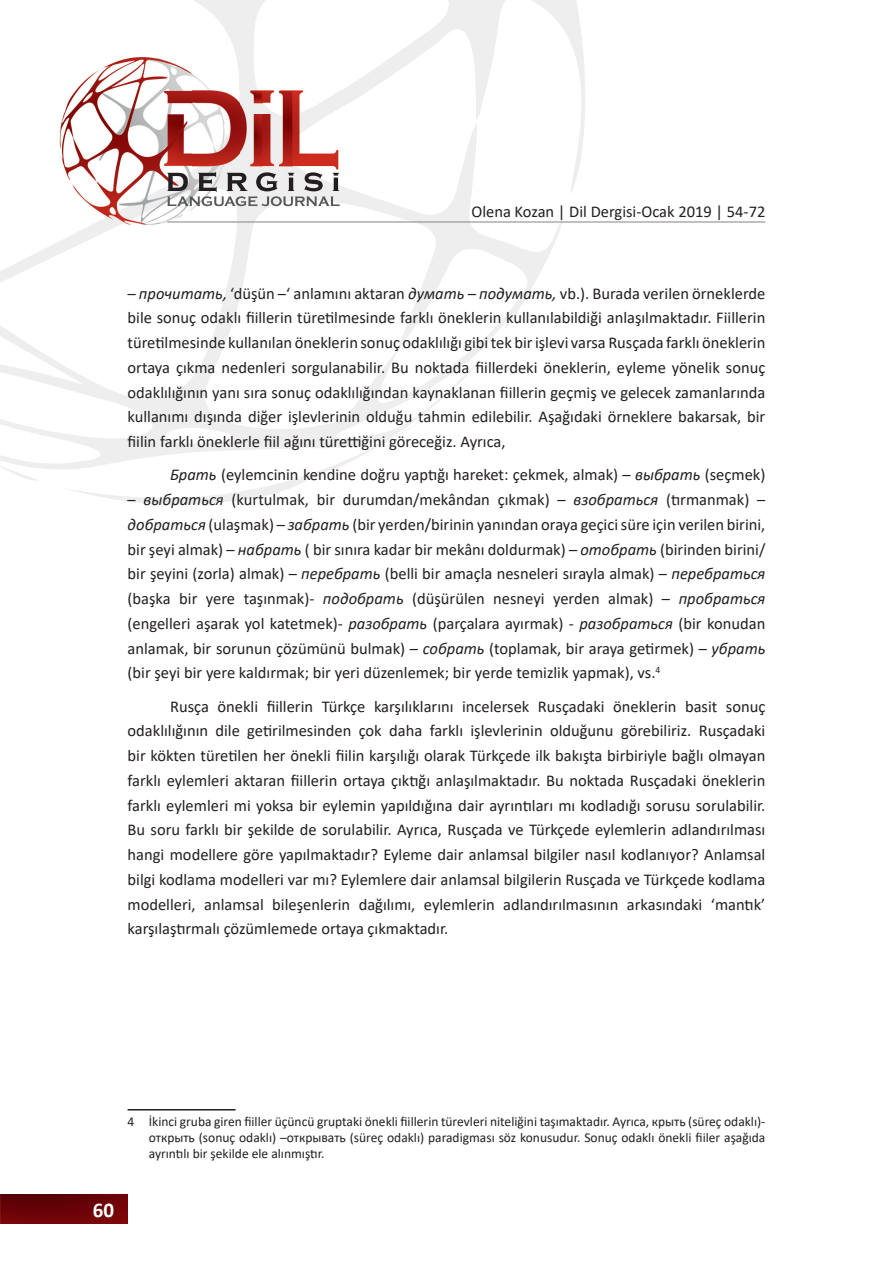
<style>
.page{position:relative;width:893px;height:1263px;background:#fff}
.page>*{position:absolute;margin:0;border:0;box-sizing:border-box;transform-origin:0 0}
.t1{font:700 21px "Calibri";color:#fff}
.t2{font:16.5px/24.8px "Calibri";color:#231f20;text-align:justify}
.t3{font:13.5px/16.2px "Calibri";color:#231f20;text-align:justify}
.s1{font-style:italic}
</style>
<div class="page">
<svg style="left:0;top:0;width:585px;height:504px"></svg>
<img style="left:192px;top:58px;width:35px;height:167px">
<img style="left:192px;top:91px;width:146px;height:79px">
<img style="left:279px;top:91px;width:13px;height:75px">
<img style="left:250px;top:114px;width:12px;height:52px">
<svg style="left:250px;top:91px;width:12px;height:13px"></svg>
<img style="left:192px;top:91px;width:47px;height:75px">
<img style="left:60px;top:57px;width:132px;height:168px">
<svg style="left:167px;top:172px;width:173px;height:34px;background:#b3b2b3"></svg>
<hr style="left:167px;top:222px;width:598px;height:1px;background:#808285">
<img style="left:0;top:1194px;width:128px;height:30px">
<hr style="left:128px;top:1109px;width:108px;height:1px;background:#231f20">
<p class="t2" style="left:471px;top:199px;width:295px">Olena Kozan | Dil Dergisi-Ocak 2019 | 54-72</p>
<p class="t2" style="left:128px;top:280px;width:639px"><span class="s1">– прочитать,</span> ‘düşün –‘ anlamını aktaran <span class="s1">думать – подумать,</span> vb.). Burada verilen örneklerde bile sonuç odaklı fiillerin türetilmesinde farklı öneklerin kullanılabildiği anlaşılmaktadır. Fiillerin türetilmesinde kullanılan öneklerin sonuç odaklılığı gibi tek bir işlevi varsa Rusçada farklı öneklerin ortaya çıkma nedenleri sorgulanabilir. Bu noktada fiillerdeki öneklerin, eyleme yönelik sonuç odaklılığının yanı sıra sonuç odaklılığından kaynaklanan fiillerin geçmiş ve gelecek zamanlarında kullanımı dışında diğer işlevlerinin olduğu tahmin edilebilir. Aşağıdaki örneklere bakarsak, bir fiilin farklı öneklerle fiil ağını türettiğini göreceğiz. Ayrıca,</p>
<p class="t2" style="left:170px;top:462px;width:597px"><span class="s1">Брать</span> (eylemcinin kendine doğru yaptığı hareket: çekmek, almak) – <span class="s1">выбрать</span> (seçmek)</p>
<p class="t2" style="left:128px;top:487px;width:639px">– <span class="s1">выбраться</span> (kurtulmak, bir durumdan/mekândan çıkmak) – <span class="s1">взобраться</span> (tırmanmak) – <span class="s1">добраться</span> (ulaşmak) – <span class="s1">забрать</span> (bir yerden/birinin yanından oraya geçici süre için verilen birini, bir şeyi almak) – <span class="s1">набрать</span> ( bir sınıra kadar bir mekânı doldurmak) – <span class="s1">отобрать</span> (birinden birini/ bir şeyini (zorla) almak) – <span class="s1">перебрать</span> (belli bir amaçla nesneleri sırayla almak) – <span class="s1">перебраться </span>(başka bir yere taşınmak)- <span class="s1">подобрать</span> (düşürülen nesneyi yerden almak) – <span class="s1">пробраться </span>(engelleri aşarak yol katetmek)- <span class="s1">разобрать</span> (parçalara ayırmak) - <span class="s1">разобраться</span> (bir konudan anlamak, bir sorunun çözümünü bulmak) – <span class="s1">собрать</span> (toplamak, bir araya getirmek) – <span class="s1">убрать </span>(bir şeyi bir yere kaldırmak; bir yeri düzenlemek; bir yerde temizlik yapmak), vs.<sup>4</sup></p>
<p class="t2" style="left:128px;top:693px;width:639px;text-indent:43px">Rusça önekli fiillerin Türkçe karşılıklarını incelersek Rusçadaki öneklerin basit sonuç odaklılığının dile getirilmesinden çok daha farklı işlevlerinin olduğunu görebiliriz. Rusçadaki bir kökten türetilen her önekli fiilin karşılığı olarak Türkçede ilk bakışta birbiriyle bağlı olmayan farklı eylemleri aktaran fiillerin ortaya çıktığı anlaşılmaktadır. Bu noktada Rusçadaki öneklerin farklı eylemleri mi yoksa bir eylemin yapıldığına dair ayrıntıları mı kodladığı sorusu sorulabilir.<br>Bu soru farklı bir şekilde de sorulabilir. Ayrıca, Rusçada ve Türkçede eylemlerin adlandırılması hangi modellere göre yapılmaktadır? Eyleme dair anlamsal bilgiler nasıl kodlanıyor? Anlamsal bilgi kodlama modelleri var mı? Eylemlere dair anlamsal bilgilerin Rusçada ve Türkçede kodlama modelleri, anlamsal bileşenlerin dağılımı, eylemlerin adlandırılmasının arkasındaki ‘mantık’ karşılaştırmalı çözümlemede ortaya çıkmaktadır.</p>
<p class="t3" style="left:149px;top:1113px;width:618px;text-indent:-21px">4 İkinci gruba giren fiiller üçüncü gruptaki önekli fiillerin türevleri niteliğini taşımaktadır. Ayrıca, крыть (süreç odaklı)- открыть (sonuç odaklı) –открывать (süreç odaklı) paradigması söz konusudur. Sonuç odaklı önekli fiiler aşağıda ayrıntılı bir şekilde ele alınmıştır.</p>
<p class="t1" style="left:93px;top:1195px;width:23px">60</p>
</div>
